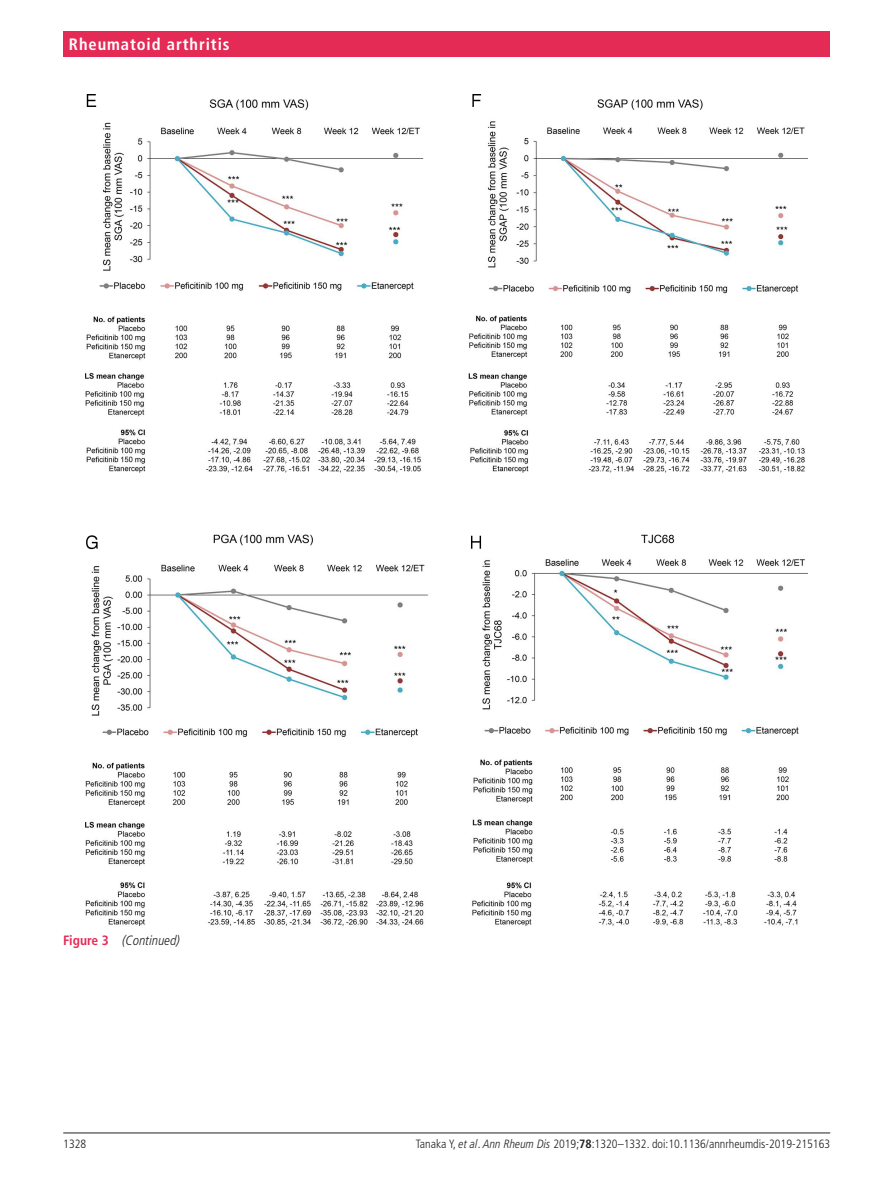
<style>
.page{position:relative;width:893px;height:1191px;background:#fff}
.page>*{position:absolute;margin:0;border:0;box-sizing:border-box;transform-origin:0 0}
.t1{font:700 condensed 16.5px "Frutiger LT Pro";letter-spacing:.055em;color:#fff}
.t2{font:italic 300 condensed 13.5px "Frutiger LT Pro";color:#231f20}
.t3{font:300 condensed 12px "Frutiger LT Pro";color:#231f20}
.s1{font-weight:700;font-style:normal;color:#e42b56}
.s2{font-style:italic}
.s3{font-weight:700}
</style>
<div class="page">
<hr style="left:63px;top:1132px;width:767px;height:1px;background:#231f20">
<div style="left:63px;top:31px;width:767px;height:25px;background:#e42b56"></div>
<img style="left:85px;top:94px;width:723px;height:832px">
<h1 class="t1" style="left:69px;top:34px;width:162px">Rheumatoid arthritis</h1>
<p class="t2" style="left:63px;top:932px;width:119px"><span class="s1">Figure 3</span> (Continued)</p>
<p class="t3" style="left:63px;top:1136px;width:25px">1328</p>
<p class="t3" style="left:416px;top:1136px;width:416px">Tanaka Y, <span class="s2">et al</span>. <span class="s2">Ann Rheum Dis</span> 2019;<span class="s3">78</span>:1320–1332. doi:10.1136/annrheumdis-2019-215163</p>
</div>
